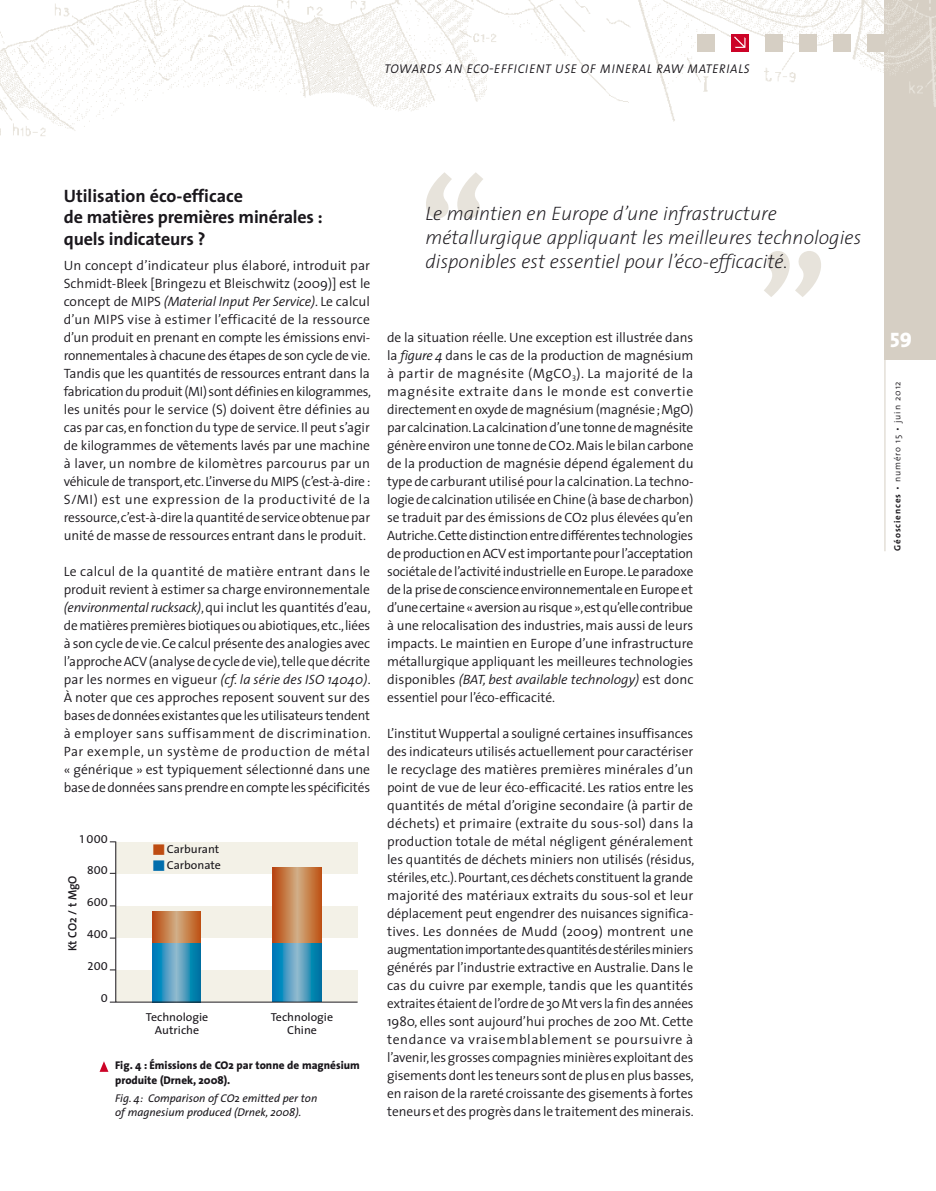
<style>
.page{position:relative;width:936px;height:1191px;background:#fff}
.page>*{position:absolute;margin:0;border:0;box-sizing:border-box;transform-origin:0 0}
.t1{font:21px "The Sans Extra Bold Caps";color:#fff}
.t2{font:italic 200 19.5px/24px "The Sans";color:#1a171c}
.t3{font:700 18px/21.6px "The Sans";letter-spacing:-.01em;color:#1a171c}
.t4{font:italic 16.5px "The Sans Light Caps";color:#1a171c;scale:.9 1}
.t5{font:300 13.5px/18px "The Sans";letter-spacing:-.01em;color:#1a171c;text-align:justify}
.t6{font:600 12px "The Sans";color:#1a171c;scale:.96 1}
.t7{font:11.55px/13px "The Sans";color:#1a171c;text-align:center;scale:1.04 1}
.t8{font:11.55px "The Sans Caps";color:#1a171c;scale:1.04 1}
.t9{font:italic 11.25px/14.2px "The Sans";color:#1a171c}
.t10{font:800 11.25px/14.2px "The Sans";color:#1a171c}
.t11{font:300 9px "The Sans";letter-spacing:.1em;color:#1a171c}
.s1{font-style:italic}
.s2{font-family:"The Sans Expert";color:#be4c12}
.s3{font-family:"The Sans Expert";color:#006dac}
.s4{font-style:normal}
.s5{font-weight:700}
</style>
<div class="page">
<div style="left:884px;top:0;width:51px;height:360px;background:#d6cfc4"></div>
<hr style="left:884px;top:0;width:1px;height:551px;background:#d6cfc4">
<img style="left:0;top:0;width:935px;height:136px">
<svg style="left:729px;top:32px;width:21px;height:21px"></svg>
<div style="left:697px;top:34px;width:17px;height:17px;background:#d6cfc4"></div>
<div style="left:765px;top:34px;width:17px;height:17px;background:#d6cfc4"></div>
<div style="left:799px;top:34px;width:17px;height:17px;background:#d6cfc4"></div>
<div style="left:833px;top:34px;width:17px;height:17px;background:#d6cfc4"></div>
<div style="left:867px;top:34px;width:17px;height:17px;background:#d6cfc4"></div>
<svg style="left:426px;top:172px;width:57px;height:46px"></svg>
<svg style="left:764px;top:251px;width:57px;height:46px"></svg>
<svg style="left:110px;top:841px;width:248px;height:161px"></svg>
<svg style="left:100px;top:1061px;width:8px;height:10px"></svg>
<p class="t4" style="left:384px;top:53px;width:407px">towards an eco-efficient use of mineral raw materials</p>
<h3 class="t3" style="left:64px;top:184px;width:260px">Utilisation éco-efficace<br>de matières premières minérales : quels indicateurs ?</h3>
<p class="t5" style="left:64px;top:256px;width:309px">Un concept d’indicateur plus élaboré, introduit par Schmidt-Bleek [Bringezu et Bleischwitz (2009)] est le concept de MIPS <span class="s1">(Material Input Per Service)</span>. Le calcul d’un MIPS vise à estimer l’efficacité de la ressource d’un produit en prenant en compte les émissions envi&shy;ronnementales à chacune des étapes de son cycle de vie.<br>Tandis que les quantités de ressources entrant dans la fabrication du produit (MI) sont définies en kilogrammes, les unités pour le service (S) doivent être définies au cas par cas, en fonction du type de service. Il peut s’agir de kilogrammes de vêtements lavés par une machine à laver, un nombre de kilomètres parcourus par un véhicule de transport, etc. L’inverse du MIPS (c’est-à-dire :<br>S/MI) est une expression de la productivité de la ressource, c’est-à-dire la quantité de service obtenue par unité de masse de ressources entrant dans le produit.</p>
<p class="t5" style="left:64px;top:562px;width:308px">Le calcul de la quantité de matière entrant dans le produit revient à estimer sa charge environnementale <span class="s1">(environmental rucksack)</span>, qui inclut les quantités d’eau, de matières premières biotiques ou abiotiques, etc., liées à son cycle de vie. Ce calcul présente des analogies avec l’approche ACV (analyse de cycle de vie), telle que décrite par les normes en vigueur <span class="s1">(cf. la série des ISO 14040)</span>.<br>À noter que ces approches reposent souvent sur des bases de données existantes que les utilisateurs tendent à employer sans suffisamment de discrimination.<br>Par exemple, un système de production de métal « générique » est typiquement sélectionné dans une base de données sans prendre en compte les spécificités</p>
<p class="t8" style="left:80px;top:829px;width:28px">1 000</p>
<p class="t8" style="left:87px;top:861px;width:21px">800</p>
<p class="t8" style="left:87px;top:892px;width:22px">600</p>
<p class="t8" style="left:87px;top:924px;width:21px">400</p>
<p class="t8" style="left:88px;top:956px;width:21px">200</p>
<p class="t8" style="left:101px;top:988px;width:8px">0</p>
<p class="t6" style="left:62px;top:951px;width:80px;rotate:-90deg">Kt CO2 / t MgO</p>
<p class="t7" style="left:153px;top:840px;width:66px;line-height:15.9px;text-align:left"><span class="s2">Ô</span> Carburant<br><span class="s3">Ô</span> Carbonate</p>
<p class="t7" style="left:146px;top:1010px;width:61px">Technologie<br>Autriche</p>
<p class="t7" style="left:271px;top:1010px;width:61px">Technologie<br>Chine</p>
<p class="t10" style="left:115px;top:1058px;width:246px">Fig. 4 : Émissions de CO2 par tonne de magnésium produite (Drnek, 2008).</p>
<p class="t9" style="left:115px;top:1090px;width:204px">Fig. 4: Comparison of CO<span class="s4">2</span> emitted per ton of magnesium produced (Drnek, 2008).</p>
<h2 class="t2" style="left:425px;top:201px;width:437px">Le maintien en Europe d’une infrastructure métallurgique appliquant les meilleures technologies disponibles est essentiel pour l’éco-efficacité.</h2>
<p class="t5" style="left:387px;top:328px;width:308px">de la situation réelle. Une exception est illustrée dans la <span class="s1">figure 4</span> dans le cas de la production de magnésium à partir de magnésite (MgCO<sub>3</sub>). La majorité de la magnésite extraite dans le monde est convertie directement en oxyde de magnésium (magnésie ; MgO) par calcination. La calcination d’une tonne de magnésite génère environ une tonne de CO2. Mais le bilan carbone de la production de magnésie dépend également du type de carburant utilisé pour la calcination. La techno&shy;logie de calcination utilisée en Chine (à base de charbon) se traduit par des émissions de CO2 plus élevées qu’en Autriche. Cette distinction entre différentes technologies de production en ACV est importante pour l’acceptation sociétale de l’activité industrielle en Europe. Le paradoxe de la prise de conscience environnementale en Europe et d’une certaine « aversion au risque », est qu’elle contribue à une relocalisation des industries, mais aussi de leurs impacts. Le maintien en Europe d’une infrastructure métallurgique appliquant les meilleures technologies disponibles <span class="s1">(BAT, best available technology)</span> est donc essentiel pour l’éco-efficacité.</p>
<p class="t5" style="left:387px;top:724px;width:309px">L’institut Wuppertal a souligné certaines insuffisances des indicateurs utilisés actuellement pour caractériser le recyclage des matières premières minérales d’un point de vue de leur éco-efficacité. Les ratios entre les quantités de métal d’origine secondaire (à partir de déchets) et primaire (extraite du sous-sol) dans la production totale de métal négligent généralement les quantités de déchets miniers non utilisés (résidus, stériles, etc.). Pourtant, ces déchets constituent la grande majorité des matériaux extraits du sous-sol et leur déplacement peut engendrer des nuisances significa&shy;tives. Les données de Mudd (2009) montrent une augmentation importante des quantités de stériles miniers générés par l’industrie extractive en Australie. Dans le cas du cuivre par exemple, tandis que les quantités extraites étaient de l’ordre de 30 Mt vers la fin des années 1980, elles sont aujourd’hui proches de 200 Mt. Cette tendance va vraisemblablement se poursuivre à l’avenir, les grosses compagnies minières exploitant des gisements dont les teneurs sont de plus en plus basses, en raison de la rareté croissante des gisements à fortes teneurs et des progrès dans le traitement des minerais.</p>
<h1 class="t1" style="left:890px;top:322px;width:23px">59</h1>
<p class="t11" style="left:889px;top:550px;width:171px;rotate:-90deg"><span class="s5">Géosciences</span> • numéro 15 • juin 2012</p>
</div>
